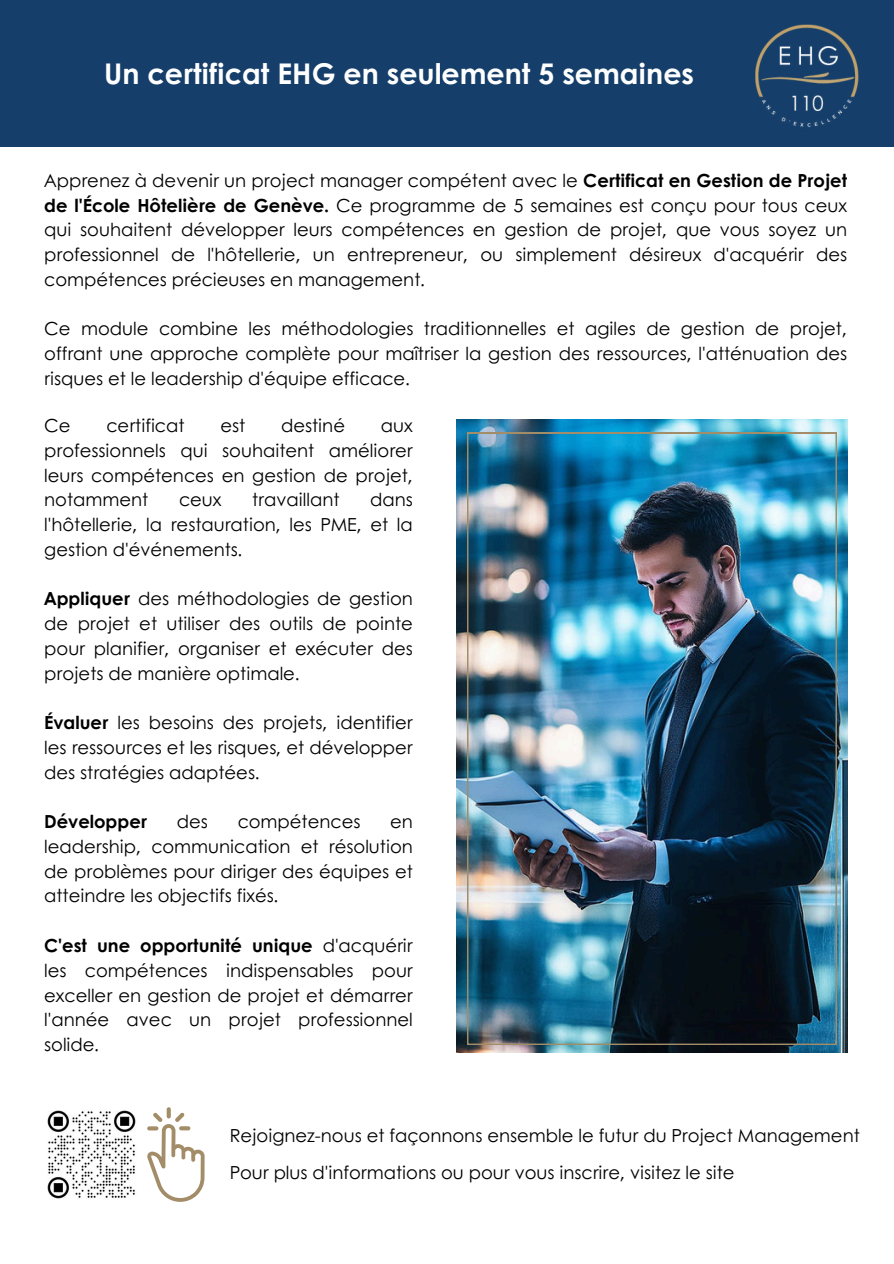
<style>
.page{position:relative;width:894px;height:1264px;background:#fff}
.page>*{position:absolute;margin:0;border:0;box-sizing:border-box;transform-origin:0 0}
.t1{font:700 28.5px "Century Gothic";color:#fff}
.t2{font:18px/24.8px "Century Gothic";color:#000;text-align:justify}
.t3{font:700 18px "Century Gothic";color:#000}
.s1{font-weight:700}
</style>
<div class="page">
<svg style="left:167px;top:1107px;width:4px;height:11px"></svg>
<svg style="left:147px;top:1112px;width:57px;height:89px"></svg>
<img style="left:47px;top:1110px;width:89px;height:89px">
<div style="left:0;top:0;width:893px;height:147px;background:#153e6a"></div>
<img style="left:755px;top:24px;width:104px;height:103px">
<img style="left:456px;top:419px;width:391px;height:633px">
<img style="left:467px;top:433px;width:369px;height:611px">
<h1 class="t1" style="left:104px;top:55px;width:591px">Un certificat EHG en seulement 5 semaines</h1>
<p class="t2" style="left:44px;top:167px;width:804px">Apprenez à devenir un project manager compétent avec le <span class="s1">Certificat en Gestion de Projet de l'École Hôtelière de Genève.</span> Ce programme de 5 semaines est conçu pour tous ceux qui souhaitent développer leurs compétences en gestion de projet, que vous soyez un professionnel de l'hôtellerie, un entrepreneur, ou simplement désireux d'acquérir des compétences précieuses en management.</p>
<p class="t2" style="left:44px;top:316px;width:804px">Ce module combine les méthodologies traditionnelles et agiles de gestion de projet, offrant une approche complète pour maîtriser la gestion des ressources, l'atténuation des risques et le leadership d'équipe efficace.</p>
<p class="t2" style="left:44px;top:413px;width:28px">Ce</p>
<p class="t2" style="left:106px;top:413px;width:79px">certificat</p>
<p class="t2" style="left:220px;top:413px;width:26px">est</p>
<p class="t2" style="left:281px;top:413px;width:65px">destiné</p>
<p class="t2" style="left:44px;top:413px;width:370px;text-indent:336px">aux professionnels qui souhaitent améliorer leurs compétences en gestion de projet, notamment</p>
<p class="t2" style="left:179px;top:487px;width:44px">ceux</p>
<p class="t2" style="left:252px;top:487px;width:89px">travaillant</p>
<p class="t2" style="left:44px;top:487px;width:370px;text-indent:326px">dans l'hôtellerie, la restauration, les PME, et la gestion d'événements.</p>
<p class="t2" style="left:44px;top:586px;width:370px"><span class="s1">Appliquer</span> des méthodologies de gestion de projet et utiliser des outils de pointe pour planifier, organiser et exécuter des projets de manière optimale.</p>
<p class="t2" style="left:44px;top:710px;width:370px"><span class="s1">Évaluer</span> les besoins des projets, identifier les ressources et les risques, et développer des stratégies adaptées.</p>
<p class="t3" style="left:44px;top:809px;width:104px">Développer</p>
<p class="t2" style="left:177px;top:809px;width:33px">des</p>
<p class="t2" style="left:237px;top:809px;width:124px">compétences</p>
<p class="t2" style="left:44px;top:809px;width:370px;text-indent:346px">en leadership, communication et résolution de problèmes pour diriger des équipes et atteindre les objectifs fixés.</p>
<p class="t2" style="left:44px;top:932px;width:370px"><span class="s1">C'est une opportunité unique</span> d'acquérir les compétences indispensables pour exceller en gestion de projet et démarrer l'année avec un projet professionnel solide.</p>
<p class="t2" style="left:230px;top:1122px;width:631px">Rejoignez-nous et façonnons ensemble le futur du Project Management</p>
<p class="t2" style="left:230px;top:1159px;width:506px">Pour plus d'informations ou pour vous inscrire, visitez le site</p>
</div>
